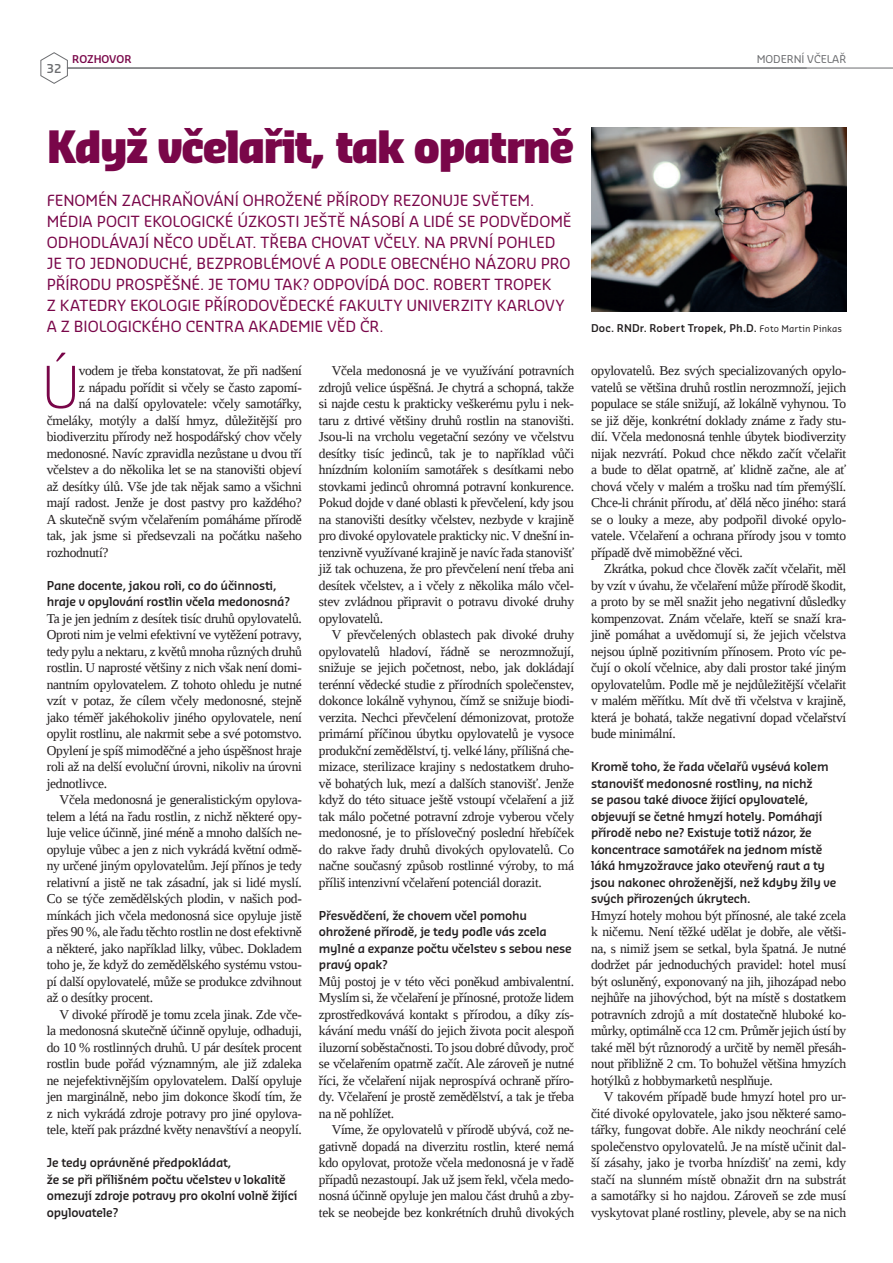
<style>
.page{position:relative;width:893px;height:1263px;background:#fff}
.page>*{position:absolute;margin:0;border:0;box-sizing:border-box;transform-origin:0 0}
.t1{font:300 56.4px "Sansa Pro";color:#790649}
.t2{font:900 43.5px "Sansa Con Pro";letter-spacing:-.03em;color:#790649}
.t3{font:15px/21px "Sansa Pro";letter-spacing:-.005em;color:#790649}
.t4{font:13.5px/16.5px "Liberation Serif";letter-spacing:-.02em;color:#231f20;text-align:justify}
.t5{font:600 12px/16.5px "Sansa Pro";letter-spacing:-.02em;color:#231f20}
.t6{font:600 12px "Sansa Pro";color:#6c6d70}
.t7{font:600 10.5px "Sansa Pro";letter-spacing:.015em;color:#231f20}
.t8{font:10.5px "Sansa Pro";color:#6c6d70}
.t9{font:600 10.5px "Sansa Pro";color:#790649}
.s1{font-weight:400;font-size:9px}
</style>
<div class="page">
<hr style="left:67px;top:68px;width:826px;height:1px;background:#6c6d70">
<svg style="left:40px;top:52px;width:28px;height:32px"></svg>
<hr style="left:67px;top:68px;width:740px;height:1px;background:#6c6d70">
<img style="left:591px;top:128px;width:255px;height:183px">
<p class="t6" style="left:47px;top:61px;width:16px">32</p>
<p class="t9" style="left:72px;top:52px;width:61px">ROZHOVOR</p>
<p class="t8" style="left:757px;top:52px;width:91px">MODERNÍ VČELAŘ</p>
<h2 class="t2" style="left:47px;top:117px;width:529px">Když včelařit, tak opatrně</h2>
<p class="t3" style="left:47px;top:189px;width:526px">FENOMÉN ZACHRAŇOVÁNÍ OHROŽENÉ PŘÍRODY REZONUJE SVĚTEM.<br>MÉDIA POCIT EKOLOGICKÉ ÚZKOSTI JEŠTĚ NÁSOBÍ A LIDÉ SE PODVĚDOMĚ ODHODLÁVAJÍ NĚCO UDĚLAT. TŘEBA CHOVAT VČELY. NA PRVNÍ POHLED JE TO JEDNODUCHÉ, BEZPROBLÉMOVÉ A PODLE OBECNÉHO NÁZORU PRO PŘÍRODU PROSPĚŠNÉ. JE TOMU TAK? ODPOVÍDÁ DOC. ROBERT TROPEK<br>Z KATEDRY EKOLOGIE PŘÍRODOVĚDECKÉ FAKULTY UNIVERZITY KARLOVY A Z BIOLOGICKÉHO CENTRA AKADEMIE VĚD ČR.</p>
<h1 class="t1" style="left:42px;top:350px;width:39px">Ú</h1>
<p class="t4" style="left:79px;top:362px;width:225px">vodem je třeba konstatovat, že při nadšení</p>
<p class="t4" style="left:79px;top:379px;width:225px">z nápadu pořídit si včely se často zapomí-</p>
<p class="t4" style="left:79px;top:395px;width:225px">ná na další opylovatele: včely samotářky,</p>
<p class="t4" style="left:47px;top:412px;width:257px">čmeláky, motýly a další hmyz, důležitější pro</p>
<p class="t4" style="left:47px;top:428px;width:257px">biodiverzitu přírody než hospodářský chov včely</p>
<p class="t4" style="left:47px;top:445px;width:257px">medonosné. Navíc zpravidla nezůstane u dvou tří</p>
<p class="t4" style="left:47px;top:461px;width:257px">včelstev a do několika let se na stanovišti objeví</p>
<p class="t4" style="left:47px;top:478px;width:257px">až desítky úlů. Vše jde tak nějak samo a všichni</p>
<p class="t4" style="left:47px;top:494px;width:257px">mají radost. Jenže je dost pastvy pro každého?</p>
<p class="t4" style="left:47px;top:511px;width:257px">A skutečně svým včelařením pomáháme přírodě</p>
<p class="t4" style="left:47px;top:527px;width:257px">tak, jak jsme si předsevzali na počátku našeho</p>
<p class="t4" style="left:47px;top:544px;width:63px">rozhodnutí?</p>
<p class="t5" style="left:47px;top:576px;width:245px">Pane docente, jakou roli, co do účinnosti, hraje v opylování rostlin včela medonosná?</p>
<p class="t4" style="left:47px;top:610px;width:257px">Ta je jen jedním z desítek tisíc druhů opylovatelů.<br>Oproti nim je velmi efektivní ve vytěžení potravy, tedy pylu a nektaru, z květů mnoha různých druhů rostlin. U naprosté většiny z nich však není domi&shy;nantním opylovatelem. Z tohoto ohledu je nutné vzít v potaz, že cílem včely medonosné, stejně jako téměř jakéhokoliv jiného opylovatele, není opylit rostlinu, ale nakrmit sebe a své potomstvo.<br>Opylení je spíš mimoděčné a jeho úspěšnost hraje roli až na delší evoluční úrovni, nikoliv na úrovni jednotlivce.</p>
<p class="t4" style="left:47px;top:791px;width:257px;text-indent:13px">Včela medonosná je generalistickým opylova&shy;telem a létá na řadu rostlin, z nichž některé opy&shy;luje velice účinně, jiné méně a mnoho dalších ne&shy;opyluje vůbec a jen z nich vykrádá květní odmě&shy;ny určené jiným opylovatelům. Její přínos je tedy relativní a jistě ne tak zásadní, jak si lidé myslí.<br>Co se týče zemědělských plodin, v našich pod&shy;mínkách jich včela medonosná sice opyluje jistě přes 90 %, ale řadu těchto rostlin ne dost efektivně a některé, jako například lilky, vůbec. Dokladem toho je, že když do zemědělského systému vstou&shy;pí další opylovatelé, může se produkce zdvihnout až o desítky procent.</p>
<p class="t4" style="left:47px;top:1006px;width:257px;text-indent:13px">V divoké přírodě je tomu zcela jinak. Zde vče&shy;la medonosná skutečně účinně opyluje, odhaduji, do 10 % rostlinných druhů. U pár desítek procent rostlin bude pořád významným, ale již zdaleka ne nejefektivnějším opylovatelem. Další opyluje jen marginálně, nebo jim dokonce škodí tím, že z nich vykrádá zdroje potravy pro jiné opylova&shy;tele, kteří pak prázdné květy nenavštíví a neopylí.</p>
<p class="t5" style="left:47px;top:1154px;width:252px">Je tedy oprávněné předpokládat,<br>že se při přílišném počtu včelstev v lokalitě omezují zdroje potravy pro okolní volně žijící opylovatele?</p>
<p class="t4" style="left:319px;top:362px;width:257px;text-indent:13px">Včela medonosná je ve využívání potravních zdrojů velice úspěšná. Je chytrá a schopná, takže si najde cestu k prakticky veškerému pylu i nek&shy;taru z drtivé většiny druhů rostlin na stanovišti.<br>Jsou-li na vrcholu vegetační sezóny ve včelstvu desítky tisíc jedinců, tak je to například vůči hnízdním koloniím samotářek s desítkami nebo stovkami jedinců ohromná potravní konkurence.<br>Pokud dojde v dané oblasti k převčelení, kdy jsou na stanovišti desítky včelstev, nezbyde v krajině pro divoké opylovatele prakticky nic. V dnešní in&shy;tenzivně využívané krajině je navíc řada stanovišť již tak ochuzena, že pro převčelení není třeba ani desítek včelstev, a i včely z několika málo včel&shy;stev zvládnou připravit o potravu divoké druhy opylovatelů.</p>
<p class="t4" style="left:319px;top:626px;width:257px;text-indent:13px">V převčelených oblastech pak divoké druhy opylovatelů hladoví, řádně se nerozmnožují, snižuje se jejich početnost, nebo, jak dokládají terénní vědecké studie z přírodních společenstev, dokonce lokálně vyhynou, čímž se snižuje biodi&shy;verzita. Nechci převčelení démonizovat, protože primární příčinou úbytku opylovatelů je vysoce produkční zemědělství, tj. velké lány, přílišná che&shy;mizace, sterilizace krajiny s nedostatkem druho&shy;vě bohatých luk, mezí a dalších stanovišť. Jenže když do této situace ještě vstoupí včelaření a již tak málo početné potravní zdroje vyberou včely medonosné, je to příslovečný poslední hřebíček do rakve řady druhů divokých opylovatelů. Co načne současný způsob rostlinné výroby, to má příliš intenzivní včelaření potenciál dorazit.</p>
<p class="t5" style="left:319px;top:906px;width:254px">Přesvědčení, že chovem včel pomohu ohrožené přírodě, je tedy podle vás zcela mylné a expanze počtu včelstev s sebou nese pravý opak?</p>
<p class="t4" style="left:319px;top:973px;width:257px">Můj postoj je v této věci poněkud ambivalentní.<br>Myslím si, že včelaření je přínosné, protože lidem zprostředkovává kontakt s přírodou, a díky zís&shy;kávání medu vnáší do jejich života pocit alespoň iluzorní soběstačnosti. To jsou dobré důvody, proč se včelařením opatrně začít. Ale zároveň je nutné říci, že včelaření nijak neprospívá ochraně příro&shy;dy. Včelaření je prostě zemědělství, a tak je třeba na ně pohlížet.</p>
<p class="t4" style="left:319px;top:1121px;width:257px;text-indent:13px">Víme, že opylovatelů v přírodě ubývá, což ne&shy;gativně dopadá na diverzitu rostlin, které nemá kdo opylovat, protože včela medonosná je v řadě případů nezastoupí. Jak už jsem řekl, včela medo&shy;nosná účinně opyluje jen malou část druhů a zby&shy;tek se neobejde bez konkrétních druhů divokých</p>
<p class="t7" style="left:591px;top:321px;width:253px">Doc. RNDr. Robert Tropek, Ph.D. <span class="s1">Foto Martin Pinkas</span></p>
<p class="t4" style="left:591px;top:362px;width:257px">opylovatelů. Bez svých specializovaných opylo&shy;vatelů se většina druhů rostlin nerozmnoží, jejich populace se stále snižují, až lokálně vyhynou. To se již děje, konkrétní doklady známe z řady stu&shy;dií. Včela medonosná tenhle úbytek biodiverzity nijak nezvrátí. Pokud chce někdo začít včelařit a bude to dělat opatrně, ať klidně začne, ale ať chová včely v malém a trošku nad tím přemýšlí.<br>Chce-li chránit přírodu, ať dělá něco jiného: stará se o louky a meze, aby podpořil divoké opylo&shy;vatele. Včelaření a ochrana přírody jsou v tomto případě dvě mimoběžné věci.</p>
<p class="t4" style="left:591px;top:560px;width:257px;text-indent:13px">Zkrátka, pokud chce člověk začít včelařit, měl by vzít v úvahu, že včelaření může přírodě škodit, a proto by se měl snažit jeho negativní důsledky kompenzovat. Znám včelaře, kteří se snaží kra&shy;jině pomáhat a uvědomují si, že jejich včelstva nejsou úplně pozitivním přínosem. Proto víc pe&shy;čují o okolí včelnice, aby dali prostor také jiným opylovatelům. Podle mě je nejdůležitější včelařit v malém měřítku. Mít dvě tři včelstva v krajině, která je bohatá, takže negativní dopad včelařství bude minimální.</p>
<p class="t5" style="left:591px;top:758px;width:247px">Kromě toho, že řada včelařů vysévá kolem stanovišť medonosné rostliny, na nichž<br>se pasou také divoce žijící opylovatelé, objevují se četné hmyzí hotely. Pomáhají přírodě nebo ne? Existuje totiž názor, že koncentrace samotářek na jednom místě láká hmyzožravce jako otevřený raut a ty jsou nakonec ohroženější, než kdyby žily ve svých přirozených úkrytech.</p>
<p class="t4" style="left:591px;top:907px;width:257px">Hmyzí hotely mohou být přínosné, ale také zcela k ničemu. Není těžké udělat je dobře, ale větši&shy;na, s nimiž jsem se setkal, byla špatná. Je nutné dodržet pár jednoduchých pravidel: hotel musí být osluněný, exponovaný na jih, jihozápad nebo nejhůře na jihovýchod, být na místě s dostatkem potravních zdrojů a mít dostatečně hluboké ko&shy;můrky, optimálně cca 12 cm. Průměr jejich ústí by také měl být různorodý a určitě by neměl přesáh&shy;nout přibližně 2 cm. To bohužel většina hmyzích hotýlků z hobbymarketů nesplňuje.</p>
<p class="t4" style="left:591px;top:1088px;width:257px;text-indent:13px">V takovém případě bude hmyzí hotel pro ur&shy;čité divoké opylovatele, jako jsou některé samo&shy;tářky, fungovat dobře. Ale nikdy neochrání celé společenstvo opylovatelů. Je na místě učinit dal&shy;ší zásahy, jako je tvorba hnízdišť na zemi, kdy stačí na slunném místě obnažit drn na substrát a samotářky si ho najdou. Zároveň se zde musí vyskytovat plané rostliny, plevele, aby se na nich</p>
</div>
